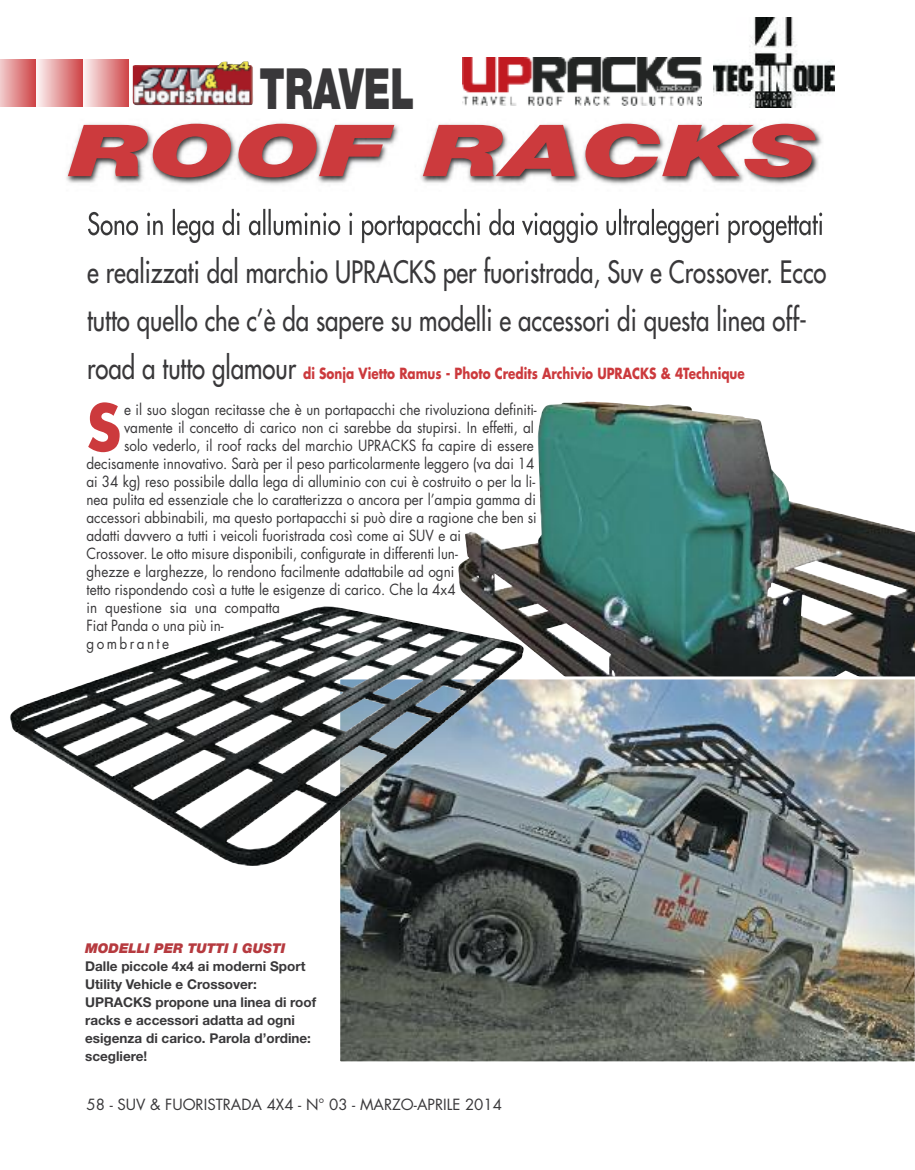
<style>
.page{position:relative;width:915px;height:1170px;background:#fff}
.page>*{position:absolute;margin:0;border:0;box-sizing:border-box;transform-origin:0 0}
.t1{font:italic 900 71.7px "Helvetica Neue";color:#cc3a3d;scale:1.5 1}
.t2{font:700 62.7px "Futura Std";color:#cc3a3d;scale:.9 1}
.t3{font:900 56.85px "Helvetica Neue";color:#39383a;scale:.67 1}
.t4{font:500 30px/48px "Futura Std";color:#39383a;scale:.8 1}
.t5{font:15px "Futura Std";color:#39383a;scale:.9 1}
.t6{font:700 15px "Futura Std";color:#cc3a3d;scale:.8 1}
.t7{font:15px "Futura Std";color:#39383a}
.t8{font:15px "Futura Std";letter-spacing:.18em;color:#39383a;scale:.9 1}
.t9{font:700 13.5px/18px "Helvetica Neue";color:#39383a}
.t10{font:italic 900 13.5px "Helvetica Neue";color:#b63a3f}
.s1{font-weight:500;font-size:30px;color:#39383a}
</style>
<div class="page">
<img style="left:458px;top:402px;width:456px;height:274px">
<img style="left:462px;top:58px;width:239px;height:47px">
<img style="left:713px;top:18px;width:121px;height:90px">
<img style="left:340px;top:676px;width:574px;height:386px">
<img style="left:66px;top:123px;width:757px;height:117px">
<img style="left:88px;top:209px;width:211px;height:31px">
<img style="left:132px;top:61px;width:122px;height:45px">
<div style="left:82px;top:59px;width:47px;height:47px;background:linear-gradient(to right,#fefafa,#cf4547)"></div>
<div style="left:35px;top:59px;width:47px;height:47px;background:linear-gradient(to right,#fefbfb,#cf4548)"></div>
<svg style="left:0;top:59px;width:35px;height:47px;background:#e0898a"></svg>
<img style="left:10px;top:606px;width:514px;height:259px">
<h3 class="t3" style="left:259px;top:68px;width:232px">TRAVEL</h3>
<h1 class="t1" style="left:69px;top:125px;width:500px">ROOF RACKS</h1>
<h3 class="t4" style="left:87px;top:250px;width:925px">e realizzati dal marchio UPRACKS per fuoristrada, Suv e Crossover. Ecco tutto quello che c’è da sapere su modelli e accessori di questa linea off-</h3>
<p class="t6" style="left:87px;top:366px;width:823px"><span class="s1">road a tutto glamour</span> di Sonja Vietto Ramus - Photo Credits Archivio UPRACKS &amp; 4Technique</p>
<h2 class="t2" style="left:86px;top:399px;width:40px">S</h2>
<p class="t5" style="left:124px;top:402px;width:460px">e il suo slogan recitasse che è un portapacchi che rivoluziona definiti-</p>
<p class="t5" style="left:124px;top:420px;width:457px">vamente il concetto di carico non ci sarebbe da stupirsi. In effetti, al</p>
<p class="t5" style="left:124px;top:438px;width:457px">solo vederlo, il roof racks del marchio UPRACKS fa capire di essere</p>
<p class="t5" style="left:86px;top:456px;width:499px">decisamente innovativo. Sarà per il peso particolarmente leggero (va dai 14</p>
<p class="t5" style="left:86px;top:474px;width:500px">ai 34 kg) reso possibile dalla lega di alluminio con cui è costruito o per la li-</p>
<p class="t5" style="left:86px;top:492px;width:500px">nea pulita ed essenziale che lo caratterizza o ancora per l’ampia gamma di</p>
<p class="t5" style="left:86px;top:510px;width:501px">accessori abbinabili, ma questo portapacchi si può dire a ragione che ben si</p>
<p class="t5" style="left:86px;top:528px;width:417px">adatti davvero a tutti i veicoli fuoristrada così come ai SUV e ai</p>
<p class="t5" style="left:86px;top:546px;width:414px">Crossover. Le otto misure disponibili, configurate in differenti lun-</p>
<p class="t5" style="left:86px;top:564px;width:410px">ghezze e larghezze, lo rendono facilmente adattabile ad ogni</p>
<p class="t5" style="left:86px;top:582px;width:411px">tetto rispondendo così a tutte le esigenze di carico. Che la 4x4</p>
<p class="t5" style="left:86px;top:600px;width:216px">in questione sia una compatta</p>
<p class="t5" style="left:86px;top:618px;width:154px">Fiat Panda o una più in-</p>
<p class="t8" style="left:86px;top:636px;width:93px">gombrante</p>
<p class="t10" style="left:85px;top:943px;width:202px">MODELLI PER TUTTI I GUSTI</p>
<p class="t9" style="left:85px;top:958px;width:233px">Dalle piccole 4x4 ai moderni Sport<br>Utility Vehicle e Crossover:<br>UPRACKS propone una linea di roof racks e accessori adatta ad ogni esigenza di carico. Parola d’ordine: scegliere!</p>
<p class="t7" style="left:87px;top:1097px;width:417px">58 - SUV &amp; FUORISTRADA 4X4 - N° 03 - MARZO-APRILE 2014</p>
</div>
